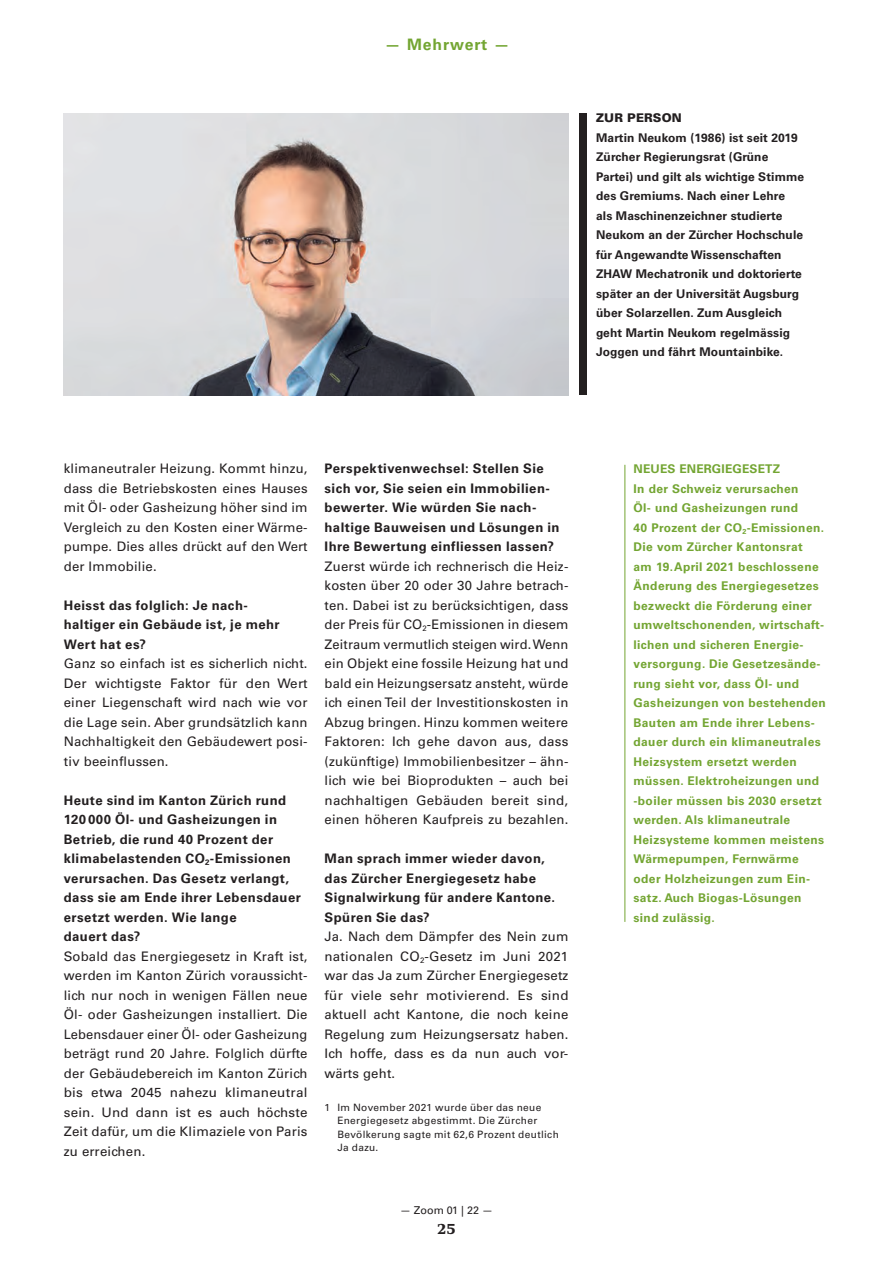
<style>
.page{position:relative;width:893px;height:1263px;background:#fff}
.page>*{position:absolute;margin:0;border:0;box-sizing:border-box;transform-origin:0 0}
.t1{font:700 15.75px "Univers LT Std";letter-spacing:.06em;color:#73a532}
.t2{font:800 15.75px "Swift";color:#231f20}
.t3{font:13.2px/19.5px "Univers LT Std";letter-spacing:.015em;color:#231f20;text-align:justify}
.t4{font:700 13.2px/19.5px "Univers LT Std";letter-spacing:.035em;color:#231f20}
.t5{font:700 12px/19.5px "Univers LT Std";letter-spacing:.03em;color:#73a532}
.t6{font:700 12px/19.5px "Univers LT Std";letter-spacing:.01em;color:#231f20}
.t7{font:900 12px "Univers LT Std";letter-spacing:.01em;color:#231f20}
.t8{font:10.8px "Univers LT Std";color:#231f20}
.t9{font:10.2px/13.5px "Univers LT Std";letter-spacing:.035em;color:#231f20}
</style>
<div class="page">
<img style="left:64px;top:113px;width:504px;height:282px">
<div style="left:579px;top:114px;width:7px;height:281px;background:#231f20"></div>
<hr style="left:625px;top:465px;width:1px;height:457px;background:#73a532">
<p class="t1" style="left:385px;top:35px;width:126px">— Mehrwert —</p>
<p class="t7" style="left:596px;top:110px;width:87px">ZUR PERSON</p>
<p class="t6" style="left:596px;top:128px;width:210px">Martin Neukom (1986) ist seit 2019<br>Zürcher Regierungsrat (Grüne Partei) und gilt als wichtige Stimme des Gremiums. Nach einer Lehre als Maschinenzeichner studierte Neukom an der Zürcher Hochschule für Angewandte Wissenschaften ZHAW Mechatronik und doktorierte später an der Universität Augsburg über Solarzellen. Zum Ausgleich geht Martin Neukom regelmässig Joggen und fährt Mountainbike.</p>
<p class="t3" style="left:64px;top:459px;width:245px">klimaneutraler Heizung. Kommt hinzu, dass die Betriebskosten eines Hauses mit Öl- oder Gasheizung höher sind im Vergleich zu den Kosten einer Wärme&shy;pumpe. Dies alles drückt auf den Wert der Immobilie.</p>
<p class="t4" style="left:64px;top:596px;width:217px">Heisst das folglich: Je nach&shy;haltiger ein Gebäude ist, je mehr<br>Wert hat es?</p>
<p class="t3" style="left:64px;top:654px;width:245px">Ganz so einfach ist es sicherlich nicht.<br>Der wichtigste Faktor für den Wert einer Liegenschaft wird nach wie vor die Lage sein. Aber grundsätzlich kann Nachhaltigkeit den Gebäudewert posi&shy;tiv beeinflussen.</p>
<p class="t4" style="left:64px;top:790px;width:239px">Heute sind im Kanton Zürich rund<br>120 000 Öl- und Gasheizungen in<br>Betrieb, die rund 40 Prozent der klimabelastenden CO<sub>2</sub>-Emissionen verursachen. Das Gesetz verlangt, dass sie am Ende ihrer Lebensdauer ersetzt werden. Wie lange<br>dauert das?</p>
<p class="t3" style="left:64px;top:946px;width:245px">Sobald das Energiegesetz in Kraft ist, werden im Kanton Zürich voraussicht&shy;lich nur noch in wenigen Fällen neue Öl- oder Gasheizungen installiert. Die Lebensdauer einer Öl- oder Gasheizung beträgt rund 20 Jahre. Folglich dürfte der Gebäudebereich im Kanton Zürich bis etwa 2045 nahezu klimaneutral sein. Und dann ist es auch höchste Zeit dafür, um die Klimaziele von Paris zu erreichen.</p>
<p class="t4" style="left:325px;top:459px;width:236px">Perspektivenwechsel: Stellen Sie sich vor, Sie seien ein Immobilien&shy;bewerter. Wie würden Sie nach&shy;haltige Bauweisen und Lösungen in Ihre Bewertung einfliessen lassen?</p>
<p class="t3" style="left:325px;top:556px;width:245px">Zuerst würde ich rechnerisch die Heiz&shy;kosten über 20 oder 30 Jahre betrach&shy;ten. Dabei ist zu berücksichtigen, dass der Preis für CO<sub>2</sub>-Emissionen in diesem Zeitraum vermutlich steigen wird. Wenn ein Objekt eine fossile Heizung hat und bald ein Heizungsersatz ansteht, würde ich einen Teil der Investitionskosten in Abzug bringen. Hinzu kommen weitere Faktoren: Ich gehe davon aus, dass (zukünftige) Immobilienbesitzer – ähn&shy;lich wie bei Bioprodukten – auch bei nachhaltigen Gebäuden bereit sind, einen höheren Kaufpreis zu bezahlen.</p>
<p class="t4" style="left:325px;top:849px;width:232px">Man sprach immer wieder davon, das Zürcher Energiegesetz habe<br>Signalwirkung für andere Kantone.<br>Spüren Sie das?</p>
<p class="t3" style="left:325px;top:927px;width:245px">Ja. Nach dem Dämpfer des Nein zum nationalen CO<sub>2</sub>-Gesetz im Juni 2021 war das Ja zum Zürcher Energiegesetz für viele sehr motivierend. Es sind aktuell acht Kantone, die noch keine Regelung zum Heizungsersatz haben.<br>Ich hoffe, dass es da nun auch vor&shy;wärts geht.</p>
<p class="t9" style="left:337px;top:1100px;width:223px;text-indent:-13px">1 Im November 2021 wurde über das neue<br>Energiegesetz abgestimmt. Die Zürcher<br>Bevölkerung sagte mit 62,6 Prozent deutlich<br>Ja dazu.</p>
<p class="t8" style="left:400px;top:1204px;width:94px">— Zoom 01 | 22 —</p>
<p class="t2" style="left:437px;top:1220px;width:20px">25</p>
<p class="t5" style="left:634px;top:459px;width:194px">NEUES ENERGIEGESETZ<br>In der Schweiz verursachen<br>Öl- und Gasheizungen rund<br>40 Prozent der CO<sub>2</sub>-Emissionen.<br>Die vom Zürcher Kantonsrat<br>am 19.April 2021 beschlossene<br>Änderung des Energiegesetzes bezweckt die Förderung einer umweltschonenden, wirtschaft&shy;lichen und sicheren Energie&shy;versorgung. Die Gesetzesände&shy;rung sieht vor, dass Öl- und<br>Gasheizungen von bestehenden<br>Bauten am Ende ihrer Lebens&shy;dauer durch ein klimaneutrales<br>Heizsystem ersetzt werden müssen. Elektroheizungen und -boiler müssen bis 2030 ersetzt werden. Als klimaneutrale<br>Heizsysteme kommen meistens<br>Wärmepumpen, Fernwärme oder Holzheizungen zum Ein&shy;satz. Auch Biogas-Lösungen sind zulässig.</p>
</div>
